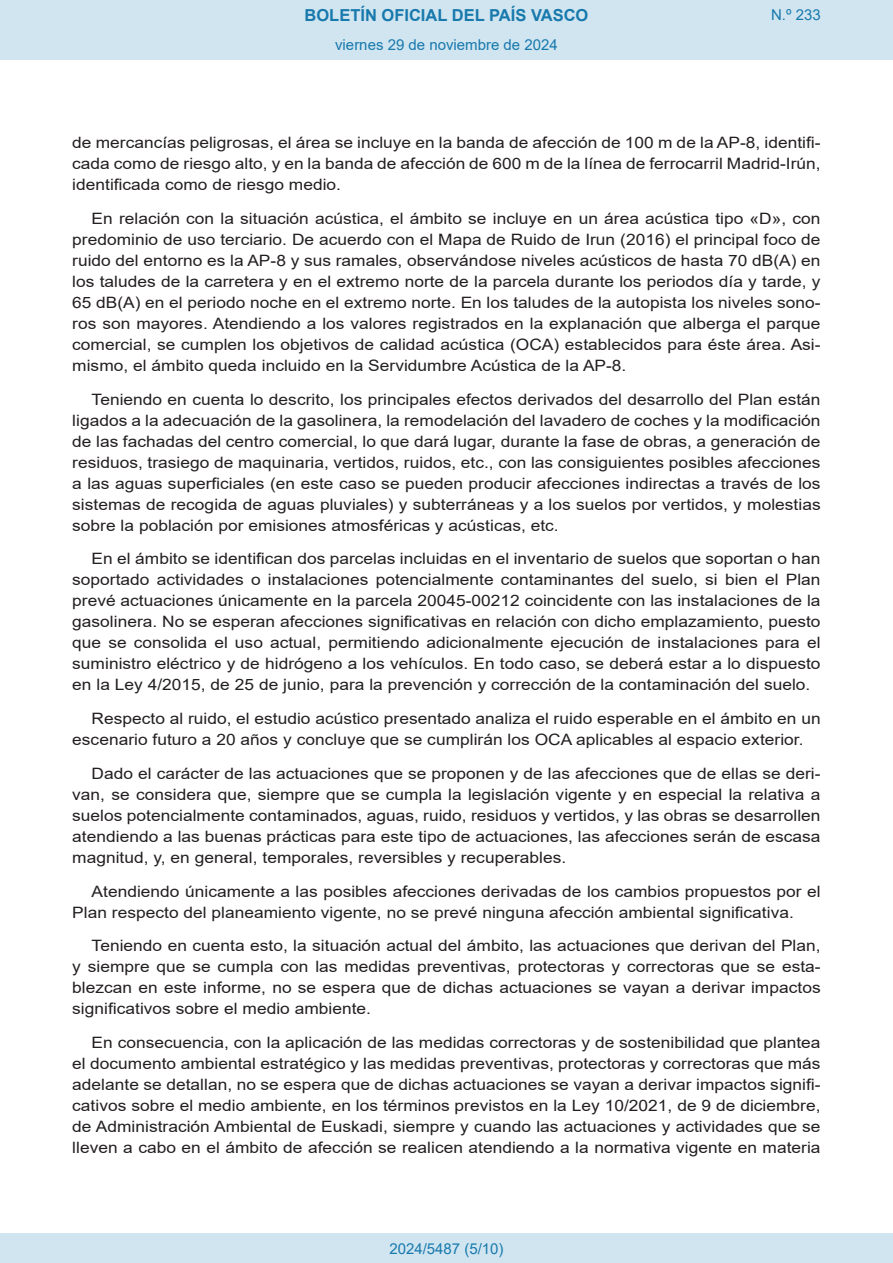
<style>
.page{position:relative;width:893px;height:1263px;background:#fff}
.page>*{position:absolute;margin:0;border:0;box-sizing:border-box;transform-origin:0 0}
.t1{font:700 16.5px "Arial";color:#1879ad}
.BOPVDetalle{font:15.6px/21px "Arial";color:#231f20;text-align:justify;scale:1.11 1}
.Paginacion_Centro{font:15px "Arial";color:#1879ad}
</style>
<div class="page">
<div style="left:0;top:0;width:893px;height:60px;background:#d0e5f0"></div>
<div style="left:0;top:1233px;width:893px;height:30px;background:#d0e5f0"></div>
<p class="t1" style="left:305px;top:3px;width:285px">BOLETÍN OFICIAL DEL PAÍS VASCO</p>
<p class="Paginacion_Centro" style="left:335px;top:35px;width:224px">viernes 29 de noviembre de 2024</p>
<p class="Paginacion_Centro" style="left:771px;top:5px;width:51px">N.º 233</p>
<p class="BOPVDetalle" style="left:72px;top:132px;width:676px">de mercancías peligrosas, el área se incluye en la banda de afección de 100 m de la AP-8, identifi&shy;cada como de riesgo alto, y en la banda de afección de 600 m de la línea de ferrocarril Madrid-Irún, identificada como de riesgo medio.</p>
<p class="BOPVDetalle" style="left:72px;top:208px;width:676px;text-indent:19px">En relación con la situación acústica, el ámbito se incluye en un área acústica tipo «D», con predominio de uso terciario. De acuerdo con el Mapa de Ruido de Irun (2016) el principal foco de ruido del entorno es la AP-8 y sus ramales, observándose niveles acústicos de hasta 70 dB(A) en los taludes de la carretera y en el extremo norte de la parcela durante los periodos día y tarde, y 65 dB(A) en el periodo noche en el extremo norte. En los taludes de la autopista los niveles sono&shy;ros son mayores. Atendiendo a los valores registrados en la explanación que alberga el parque comercial, se cumplen los objetivos de calidad acústica (OCA) establecidos para éste área. Asi&shy;mismo, el ámbito queda incluido en la Servidumbre Acústica de la AP-8.</p>
<p class="BOPVDetalle" style="left:72px;top:389px;width:676px;text-indent:19px">Teniendo en cuenta lo descrito, los principales efectos derivados del desarrollo del Plan están ligados a la adecuación de la gasolinera, la remodelación del lavadero de coches y la modificación de las fachadas del centro comercial, lo que dará lugar, durante la fase de obras, a generación de residuos, trasiego de maquinaria, vertidos, ruidos, etc., con las consiguientes posibles afecciones a las aguas superficiales (en este caso se pueden producir afecciones indirectas a través de los sistemas de recogida de aguas pluviales) y subterráneas y a los suelos por vertidos, y molestias sobre la población por emisiones atmosféricas y acústicas, etc.</p>
<p class="BOPVDetalle" style="left:72px;top:548px;width:676px;text-indent:19px">En el ámbito se identifican dos parcelas incluidas en el inventario de suelos que soportan o han soportado actividades o instalaciones potencialmente contaminantes del suelo, si bien el Plan prevé actuaciones únicamente en la parcela 20045-00212 coincidente con las instalaciones de la gasolinera. No se esperan afecciones significativas en relación con dicho emplazamiento, puesto que se consolida el uso actual, permitiendo adicionalmente ejecución de instalaciones para el suministro eléctrico y de hidrógeno a los vehículos. En todo caso, se deberá estar a lo dispuesto en la Ley 4/2015, de 25 de junio, para la prevención y corrección de la contaminación del suelo.</p>
<p class="BOPVDetalle" style="left:72px;top:708px;width:676px;text-indent:19px">Respecto al ruido, el estudio acústico presentado analiza el ruido esperable en el ámbito en un escenario futuro a 20 años y concluye que se cumplirán los OCA aplicables al espacio exterior.</p>
<p class="BOPVDetalle" style="left:72px;top:763px;width:676px;text-indent:19px">Dado el carácter de las actuaciones que se proponen y de las afecciones que de ellas se deri&shy;van, se considera que, siempre que se cumpla la legislación vigente y en especial la relativa a suelos potencialmente contaminados, aguas, ruido, residuos y vertidos, y las obras se desarrollen atendiendo a las buenas prácticas para este tipo de actuaciones, las afecciones serán de escasa magnitud, y, en general, temporales, reversibles y recuperables.</p>
<p class="BOPVDetalle" style="left:72px;top:881px;width:676px;text-indent:19px">Atendiendo únicamente a las posibles afecciones derivadas de los cambios propuestos por el<br>Plan respecto del planeamiento vigente, no se prevé ninguna afección ambiental significativa.</p>
<p class="BOPVDetalle" style="left:72px;top:935px;width:676px;text-indent:19px">Teniendo en cuenta esto, la situación actual del ámbito, las actuaciones que derivan del Plan, y siempre que se cumpla con las medidas preventivas, protectoras y correctoras que se esta&shy;blezcan en este informe, no se espera que de dichas actuaciones se vayan a derivar impactos significativos sobre el medio ambiente.</p>
<p class="BOPVDetalle" style="left:72px;top:1032px;width:676px;text-indent:19px">En consecuencia, con la aplicación de las medidas correctoras y de sostenibilidad que plantea el documento ambiental estratégico y las medidas preventivas, protectoras y correctoras que más adelante se detallan, no se espera que de dichas actuaciones se vayan a derivar impactos signifi&shy;cativos sobre el medio ambiente, en los términos previstos en la Ley 10/2021, de 9 de diciembre, de Administración Ambiental de Euskadi, siempre y cuando las actuaciones y actividades que se lleven a cabo en el ámbito de afección se realicen atendiendo a la normativa vigente en materia</p>
<p class="Paginacion_Centro" style="left:389px;top:1238px;width:116px">2024/5487 (5/10)</p>
</div>
